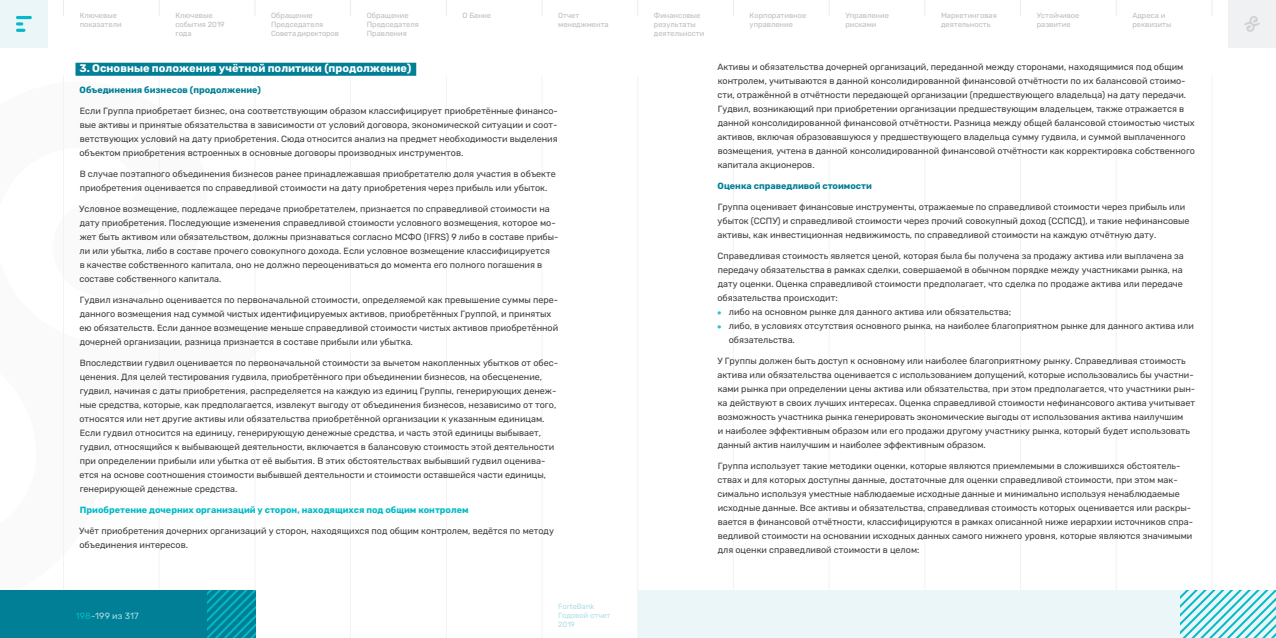
<style>
.page{position:relative;width:1276px;height:638px;background:#fff}
.page>*{position:absolute;margin:0;border:0;box-sizing:border-box;transform-origin:0 0}
.Title_2_greenFO{font:700 11px "Rubik";color:#fff}
.TXT_FO{font:9px/14px "Rubik";color:#3e3e3f}
.Title_4_greenFO{font:700 9px "Rubik";color:#03bac6}
.Title_3_FO{font:700 9px "Rubik";color:#007f97}
.t1{font:9px "Rubik";letter-spacing:.015em;color:#aedee4}
.t2{font:7.5px/9px "Rubik";color:#bcbdc0}
.t3{font:7.5px/9px "Rubik";color:#aedee4}
.s1{font-family:"Arial";font-size:7.5px;color:#2fbfca}
.s2{color:#03bac6}
</style>
<div class="page">
<div style="left:1228px;top:0;width:48px;height:48px;background:#f0f1f2"></div>
<svg style="left:1244px;top:16px;width:16px;height:16px"></svg>
<svg style="left:159px;top:0;width:1px;height:16px"></svg>
<svg style="left:637px;top:0;width:1px;height:16px"></svg>
<svg style="left:542px;top:0;width:1px;height:15px"></svg>
<svg style="left:446px;top:0;width:1px;height:16px"></svg>
<svg style="left:63px;top:0;width:1px;height:16px"></svg>
<svg style="left:350px;top:0;width:1px;height:16px"></svg>
<svg style="left:829px;top:0;width:1px;height:16px"></svg>
<svg style="left:733px;top:0;width:1px;height:16px"></svg>
<svg style="left:1116px;top:0;width:1px;height:16px"></svg>
<svg style="left:1020px;top:0;width:1px;height:16px"></svg>
<svg style="left:924px;top:0;width:1px;height:16px"></svg>
<svg style="left:1211px;top:0;width:1px;height:15px"></svg>
<hr style="left:159px;top:76px;width:1px;height:562px;background:#f2f3f4">
<hr style="left:637px;top:76px;width:1px;height:562px;background:#f2f3f4">
<hr style="left:542px;top:76px;width:1px;height:562px;background:#f2f3f4">
<hr style="left:446px;top:76px;width:1px;height:562px;background:#f2f3f4">
<hr style="left:63px;top:76px;width:1px;height:562px;background:#f2f3f4">
<hr style="left:350px;top:76px;width:1px;height:562px;background:#f2f3f4">
<hr style="left:255px;top:76px;width:1px;height:562px;background:#f2f3f4">
<hr style="left:829px;top:76px;width:1px;height:562px;background:#f2f3f4">
<hr style="left:733px;top:76px;width:1px;height:562px;background:#f2f3f4">
<hr style="left:1116px;top:76px;width:1px;height:562px;background:#f2f3f4">
<hr style="left:1020px;top:76px;width:1px;height:562px;background:#f2f3f4">
<hr style="left:924px;top:76px;width:1px;height:562px;background:#f2f3f4">
<hr style="left:1211px;top:76px;width:1px;height:562px;background:#f2f3f4">
<div style="left:0;top:0;width:48px;height:48px;background:#eaf6f8"></div>
<svg style="left:18px;top:16px;width:12px;height:16px"></svg>
<div style="left:75px;top:63px;width:341px;height:13px;background:#007f97"></div>
<div style="left:0;top:590px;width:255px;height:48px;background:#007f97"></div>
<svg style="left:207px;top:590px;width:48px;height:48px"></svg>
<div style="left:638px;top:590px;width:638px;height:48px;background:#eaf6f8"></div>
<svg style="left:1180px;top:590px;width:96px;height:48px"></svg>
<p class="t2" style="left:80px;top:12px;width:43px">Ключевые показатели</p>
<p class="t2" style="left:175px;top:12px;width:51px">Ключевые события 2019 года</p>
<p class="t2" style="left:462px;top:12px;width:30px">О Банке</p>
<p class="t2" style="left:558px;top:12px;width:52px">Отчет менеджмента</p>
<p class="t2" style="left:654px;top:12px;width:52px">Финансовые результаты деятельности</p>
<p class="t2" style="left:749px;top:12px;width:58px">Корпоративное управление</p>
<p class="t2" style="left:845px;top:12px;width:45px">Управление рисками</p>
<p class="t2" style="left:941px;top:12px;width:57px">Маркетинговая деятельность</p>
<p class="t2" style="left:1036px;top:12px;width:44px">Устойчивое развитие</p>
<p class="t2" style="left:1132px;top:12px;width:41px">Адреса и реквизиты</p>
<p class="t2" style="left:271px;top:12px;width:69px">Обращение<br>Председателя<br>Совета директоров</p>
<p class="Title_2_greenFO" style="left:80px;top:62px;width:333px">3. Основные положения учётной политики (продолжение)</p>
<p class="Title_3_FO" style="left:80px;top:85px;width:183px">Объединения бизнесов (продолжение)</p>
<p class="TXT_FO" style="left:79px;top:104px;width:480px;text-align:justify">Если Группа приобретает бизнес, она соответствующим образом классифицирует приобретённые финансо&shy;вые активы и принятые обязательства в зависимости от условий договора, экономической ситуации и соот&shy;ветствующих условий на дату приобретения. Сюда относится анализ на предмет необходимости выделения объектом приобретения встроенных в основные договоры производных инструментов.</p>
<p class="TXT_FO" style="left:80px;top:167px;width:477px">В случае поэтапного объединения бизнесов ранее принадлежавшая приобретателю доля участия в объекте приобретения оценивается по справедливой стоимости на дату приобретения через прибыль или убыток.</p>
<p class="TXT_FO" style="left:79px;top:202px;width:481px">Условное возмещение, подлежащее передаче приобретателем, признается по справедливой стоимости на дату приобретения. Последующие изменения справедливой стоимости условного возмещения, которое мо&shy;жет быть активом или обязательством, должны признаваться согласно МСФО (IFRS) 9 либо в составе прибы&shy;ли или убытка, либо в составе прочего совокупного дохода. Если условное возмещение классифицируется<br>в качестве собственного капитала, оно не должно переоцениваться до момента его полного погашения в составе собственного капитала.</p>
<p class="TXT_FO" style="left:79px;top:293px;width:480px">Гудвил изначально оценивается по первоначальной стоимости, определяемой как превышение суммы пере&shy;данного возмещения над суммой чистых идентифицируемых активов, приобретённых Группой, и принятых ею обязательств. Если данное возмещение меньше справедливой стоимости чистых активов приобретённой дочерней организации, разница признается в составе прибыли или убытка.</p>
<p class="TXT_FO" style="left:79px;top:356px;width:480px">Впоследствии гудвил оценивается по первоначальной стоимости за вычетом накопленных убытков от обес&shy;ценения. Для целей тестирования гудвила, приобретённого при объединении бизнесов, на обесценение, гудвил, начиная с даты приобретения, распределяется на каждую из единиц Группы, генерирующих денеж&shy;ные средства, которые, как предполагается, извлекут выгоду от объединения бизнесов, независимо от того, относятся или нет другие активы или обязательства приобретённой организации к указанным единицам.<br>Если гудвил относится на единицу, генерирующую денежные средства, и часть этой единицы выбывает, гудвил, относящийся к выбывающей деятельности, включается в балансовую стоимость этой деятельности при определении прибыли или убытка от её выбытия. В этих обстоятельствах выбывший гудвил оценива&shy;ется на основе соотношения стоимости выбывшей деятельности и стоимости оставшейся части единицы, генерирующей денежные средства.</p>
<p class="Title_4_greenFO" style="left:80px;top:505px;width:390px">Приобретение дочерних организаций у сторон, находящихся под общим контролем</p>
<p class="TXT_FO" style="left:79px;top:524px;width:476px">Учёт приобретения дочерних организаций у сторон, находящихся под общим контролем, ведётся по методу объединения интересов.</p>
<p class="t2" style="left:367px;top:12px;width:53px">Обращение<br>Председателя<br>Правления</p>
<p class="TXT_FO" style="left:717px;top:60px;width:479px">Активы и обязательства дочерней организаций, переданной между сторонами, находящимися под общим контролем, учитываются в данной консолидированной финансовой отчётности по их балансовой стоимо&shy;сти, отражённой в отчётности передающей организации (предшествующего владельца) на дату передачи.<br>Гудвил, возникающий при приобретении организации предшествующим владельцем, также отражается в данной консолидированной финансовой отчётности. Разница между общей балансовой стоимостью чистых активов, включая образовавшуюся у предшествующего владельца сумму гудвила, и суммой выплаченного возмещения, учтена в данной консолидированной финансовой отчётности как корректировка собственного капитала акционеров.</p>
<p class="Title_3_FO" style="left:717px;top:181px;width:156px">Оценка справедливой стоимости</p>
<p class="TXT_FO" style="left:717px;top:200px;width:474px">Группа оценивает финансовые инструменты, отражаемые по справедливой стоимости через прибыль или убыток (ССПУ) и справедливой стоимости через прочий совокупный доход (ССПСД), и такие нефинансовые активы, как инвестиционная недвижимость, по справедливой стоимости на каждую отчётную дату.</p>
<p class="TXT_FO" style="left:717px;top:249px;width:468px;text-align:justify">Справедливая стоимость является ценой, которая была бы получена за продажу актива или выплачена за передачу обязательства в рамках сделки, совершаемой в обычном порядке между участниками рынка, на дату оценки. Оценка справедливой стоимости предполагает, что сделка по продаже актива или передаче обязательства происходит:</p>
<p class="TXT_FO" style="left:717px;top:305px;width:296px"><span class="s1">●</span> либо на основном рынке для данного актива или обязательства;</p>
<p class="TXT_FO" style="left:729px;top:319px;width:466px;text-indent:-12px"><span class="s1">●</span> либо, в условиях отсутствия основного рынка, на наиболее благоприятном рынке для данного актива или обязательства.</p>
<p class="TXT_FO" style="left:717px;top:354px;width:479px">У Группы должен быть доступ к основному или наиболее благоприятному рынку. Справедливая стоимость актива или обязательства оценивается с использованием допущений, которые использовались бы участни&shy;ками рынка при определении цены актива или обязательства, при этом предполагается, что участники рын&shy;ка действуют в своих лучших интересах. Оценка справедливой стоимости нефинансового актива учитывает возможность участника рынка генерировать экономические выгоды от использования актива наилучшим<br>и наиболее эффективным образом или его продажи другому участнику рынка, который будет использовать данный актив наилучшим и наиболее эффективным образом.</p>
<p class="TXT_FO" style="left:717px;top:459px;width:477px">Группа использует такие методики оценки, которые являются приемлемыми в сложившихся обстоятель&shy;ствах и для которых доступны данные, достаточные для оценки справедливой стоимости, при этом мак&shy;симально используя уместные наблюдаемые исходные данные и минимально используя ненаблюдаемые исходные данные. Все активы и обязательства, справедливая стоимость которых оценивается или раскры&shy;вается в финансовой отчётности, классифицируются в рамках описанной ниже иерархии источников спра&shy;ведливой стоимости на основании исходных данных самого нижнего уровня, которые являются значимыми для оценки справедливой стоимости в целом:</p>
<p class="t1" style="left:76px;top:611px;width:64px"><span class="s2">198</span>-199 из 317</p>
<p class="t3" style="left:558px;top:601px;width:54px">ForteBank<br>Годовой отчет<br>2019</p>
</div>
